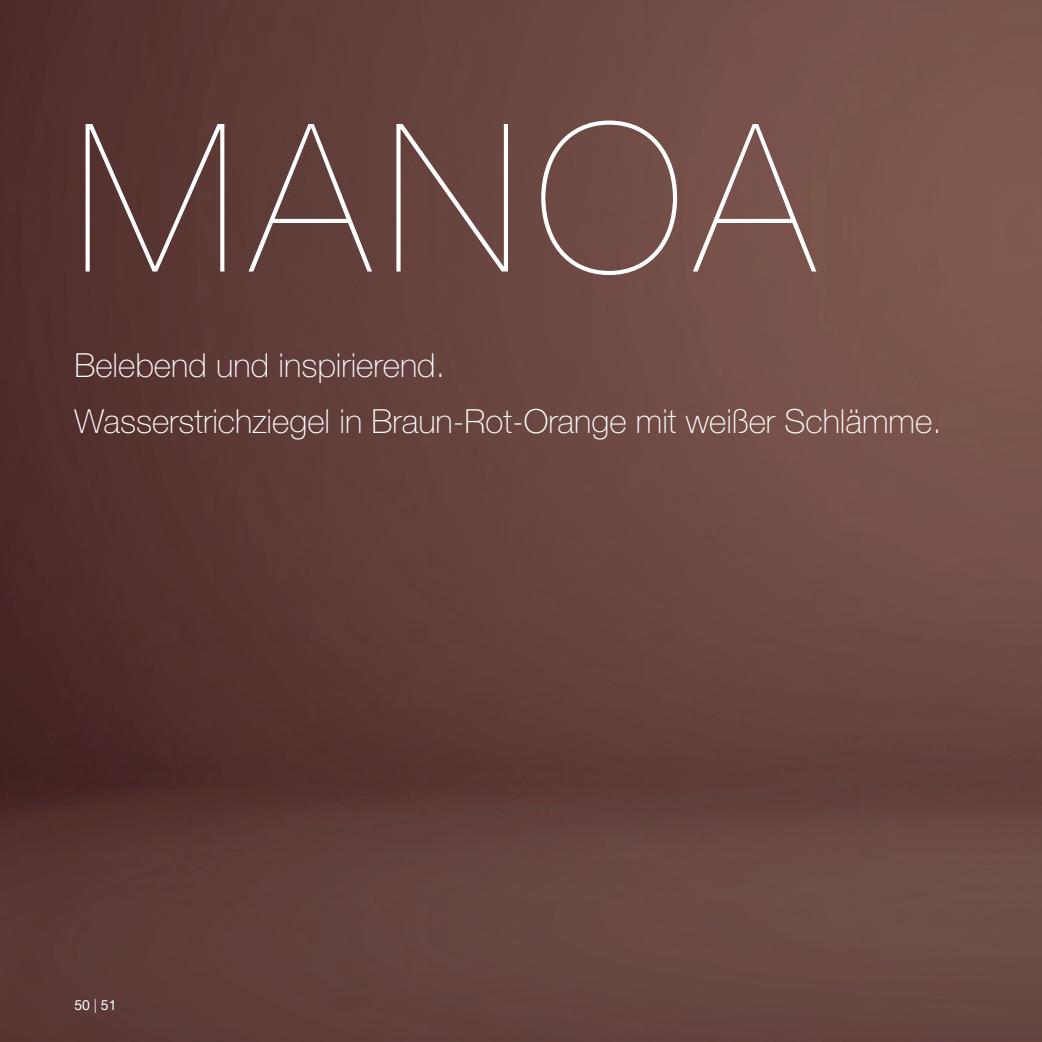
<style>
.page{position:relative;width:1042px;height:1042px;background:#fff}
.page>*{position:absolute;margin:0;border:0;box-sizing:border-box;transform-origin:0 0}
.t1{font:200 206.5px "Helvetica Neue LTW1 G";letter-spacing:.075em;color:#fff}
.t2{font:100 33.25px/56px "Helvetica Neue LT Pro";color:#fff}
.t3{font:14px "Helvetica Neue LTW1 G";color:#fff}
.s1{font-weight:300}
</style>
<div class="page">
<img style="left:0;top:0;width:1042px;height:1042px">
<h1 class="t1" style="left:74px;top:78px;width:741px">MANOA</h1>
<p class="t2" style="left:74px;top:337px;width:868px">Belebend und inspirierend.<br>Wasserstrichziegel in Braun-Rot-Orange mit weißer Schlämme.</p>
<p class="t3" style="left:74px;top:996px;width:44px">50 <span class="s1">|</span> 51</p>
</div>
